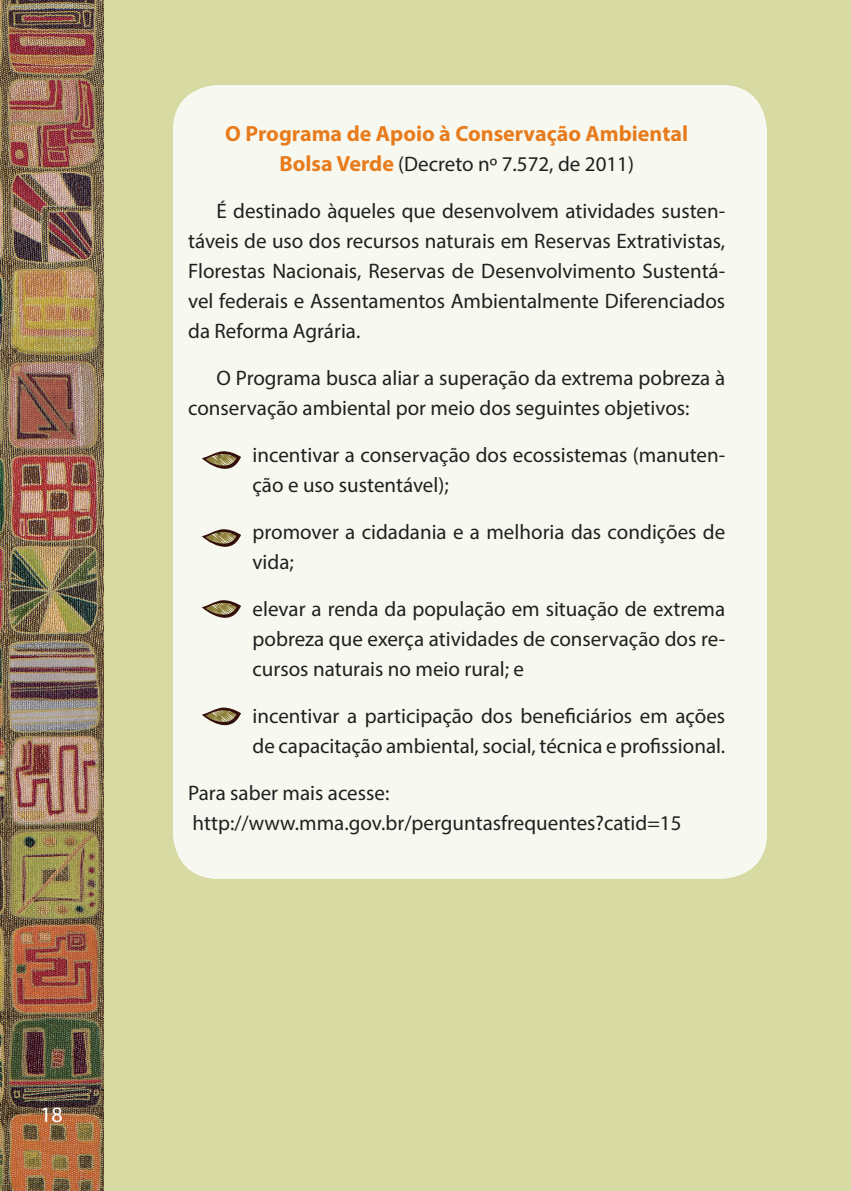
<style>
.page{position:relative;width:851px;height:1191px;background:#fff}
.page>*{position:absolute;margin:0;border:0;box-sizing:border-box;transform-origin:0 0}
.t1{font:700 22px "Myriad Pro";color:#e87c1d}
.t2{font:22px "Myriad Pro";color:#fff}
.t3{font:21px/30px "Myriad Pro";color:#231f20}
.s1{font-weight:700;font-size:22px;color:#e87c1d}
</style>
<div class="page">
<div style="left:103px;top:0;width:747px;height:1191px;background:#d7daa3"></div>
<img style="left:0;top:0;width:103px;height:1191px">
<div style="left:173px;top:85px;width:593px;height:793px;background:#f7f9f0;border-radius:45px"></div>
<svg style="left:202px;top:451px;width:39px;height:18px"></svg>
<svg style="left:202px;top:529px;width:39px;height:18px"></svg>
<svg style="left:202px;top:600px;width:39px;height:18px"></svg>
<svg style="left:202px;top:707px;width:39px;height:19px"></svg>
<p class="t2" style="left:40px;top:1101px;width:24px">18</p>
<p class="t1" style="left:225px;top:119px;width:464px">O Programa de Apoio à Conservação Ambiental</p>
<p class="t3" style="left:279px;top:148px;width:356px"><span class="s1">Bolsa Verde</span> (Decreto nº 7.572, de 2011)</p>
<p class="t3" style="left:188px;top:195px;width:538px;text-align:justify;text-indent:28px">É destinado àqueles que desenvolvem atividades susten&shy;táveis de uso dos recursos naturais em Reservas Extrativistas, Florestas Nacionais, Reservas de Desenvolvimento Sustentá&shy;vel federais e Assentamentos Ambientalmente Diferenciados da Reforma Agrária.</p>
<p class="t3" style="left:188px;top:362px;width:538px;text-indent:28px">O Programa busca aliar a superação da extrema pobreza à conservação ambiental por meio dos seguintes objetivos:</p>
<p class="t3" style="left:252px;top:439px;width:474px;text-indent:-36px">• incentivar a conservação dos ecossistemas (manuten&shy;ção e uso sustentável);</p>
<p class="t3" style="left:252px;top:516px;width:474px;text-indent:-36px">• promover a cidadania e a melhoria das condições de vida;</p>
<p class="t3" style="left:252px;top:593px;width:474px;text-align:justify;text-indent:-36px">• elevar a renda da população em situação de extrema pobreza que exerça atividades de conservação dos re&shy;cursos naturais no meio rural; e</p>
<p class="t3" style="left:216px;top:700px;width:510px;text-align:right">• incentivar a participação dos beneficiários em ações de capacitação ambiental, social, técnica e profissional.</p>
<p class="t3" style="left:188px;top:777px;width:494px">Para saber mais acesse: http://www.mma.gov.br/perguntasfrequentes?catid=15</p>
</div>
